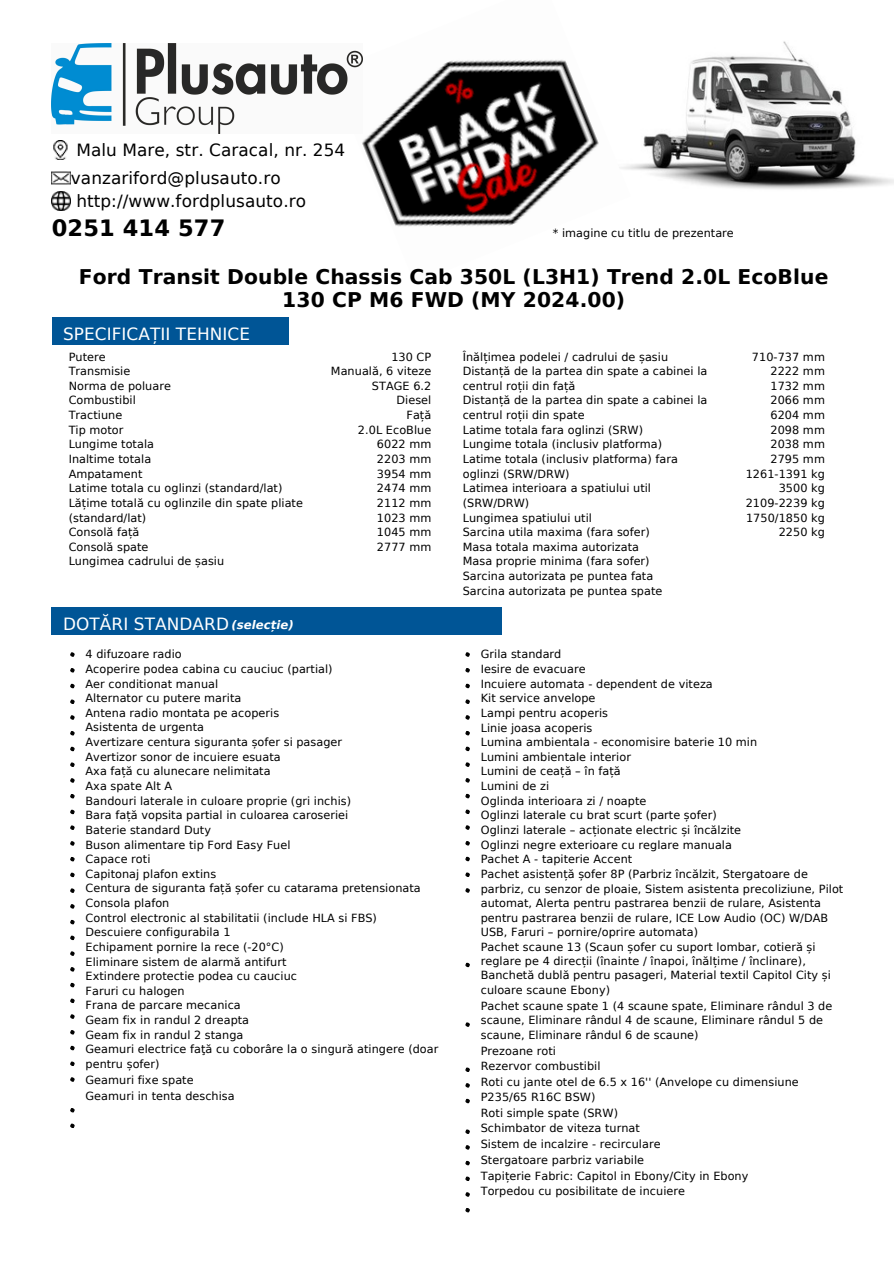
<style>
.page{position:relative;width:894px;height:1264px;background:#fff}
.page>*{position:absolute;margin:0;border:0;box-sizing:border-box;transform-origin:0 0}
.t1{font:700 22.5px "DejaVu Sans";letter-spacing:.005em;color:#000}
.t2{font:700 20.25px/23.7px "DejaVu Sans";letter-spacing:.005em;color:#000;text-align:center}
.t3{font:16.8px/28.2px "DejaVu Sans";letter-spacing:.005em;color:#000}
.t4{font:16.8px "DejaVu Sans";letter-spacing:.005em;color:#fff}
.t5{font:italic 700 11.7px "DejaVu Sans";color:#fff}
.t6{font:11.25px/14.7px "DejaVu Sans";letter-spacing:.005em;color:#000}
</style>
<div class="page">
<div style="left:52px;top:608px;width:450px;height:26px;background:#005596"></div>
<div style="left:52px;top:317px;width:236px;height:27px;background:#005596"></div>
<img style="left:53px;top:141px;width:15px;height:19px">
<img style="left:52px;top:171px;width:19px;height:14px">
<img style="left:52px;top:191px;width:19px;height:19px">
<img style="left:630px;top:41px;width:263px;height:148px">
<svg style="left:70px;top:652px;width:5px;height:5px"></svg>
<svg style="left:70px;top:668px;width:5px;height:5px"></svg>
<svg style="left:70px;top:683px;width:5px;height:6px"></svg>
<svg style="left:70px;top:699px;width:5px;height:5px"></svg>
<svg style="left:70px;top:715px;width:5px;height:5px"></svg>
<svg style="left:70px;top:731px;width:5px;height:5px"></svg>
<svg style="left:70px;top:746px;width:5px;height:5px"></svg>
<svg style="left:70px;top:762px;width:5px;height:5px"></svg>
<svg style="left:70px;top:778px;width:5px;height:5px"></svg>
<svg style="left:70px;top:794px;width:5px;height:5px"></svg>
<svg style="left:70px;top:809px;width:5px;height:5px"></svg>
<svg style="left:70px;top:825px;width:5px;height:5px"></svg>
<svg style="left:70px;top:841px;width:5px;height:5px"></svg>
<svg style="left:70px;top:857px;width:5px;height:5px"></svg>
<svg style="left:70px;top:872px;width:5px;height:5px"></svg>
<svg style="left:70px;top:888px;width:5px;height:5px"></svg>
<svg style="left:70px;top:904px;width:5px;height:5px"></svg>
<svg style="left:70px;top:919px;width:5px;height:5px"></svg>
<svg style="left:70px;top:935px;width:5px;height:5px"></svg>
<svg style="left:70px;top:951px;width:5px;height:5px"></svg>
<svg style="left:70px;top:967px;width:5px;height:5px"></svg>
<svg style="left:70px;top:982px;width:5px;height:5px"></svg>
<svg style="left:70px;top:998px;width:5px;height:5px"></svg>
<svg style="left:70px;top:1014px;width:5px;height:5px"></svg>
<svg style="left:70px;top:1030px;width:5px;height:5px"></svg>
<svg style="left:70px;top:1045px;width:5px;height:5px"></svg>
<svg style="left:70px;top:1061px;width:5px;height:5px"></svg>
<svg style="left:70px;top:1077px;width:5px;height:5px"></svg>
<svg style="left:70px;top:1108px;width:5px;height:4px"></svg>
<svg style="left:70px;top:1123px;width:5px;height:5px"></svg>
<svg style="left:465px;top:652px;width:5px;height:5px"></svg>
<svg style="left:465px;top:668px;width:5px;height:5px"></svg>
<svg style="left:465px;top:683px;width:5px;height:5px"></svg>
<svg style="left:465px;top:699px;width:5px;height:5px"></svg>
<svg style="left:465px;top:715px;width:5px;height:5px"></svg>
<svg style="left:465px;top:731px;width:5px;height:5px"></svg>
<svg style="left:465px;top:746px;width:5px;height:5px"></svg>
<svg style="left:465px;top:762px;width:5px;height:5px"></svg>
<svg style="left:465px;top:778px;width:5px;height:5px"></svg>
<svg style="left:465px;top:793px;width:5px;height:6px"></svg>
<svg style="left:465px;top:809px;width:5px;height:5px"></svg>
<svg style="left:465px;top:825px;width:5px;height:5px"></svg>
<svg style="left:465px;top:841px;width:5px;height:5px"></svg>
<svg style="left:465px;top:856px;width:5px;height:5px"></svg>
<svg style="left:465px;top:872px;width:5px;height:5px"></svg>
<svg style="left:465px;top:888px;width:5px;height:5px"></svg>
<svg style="left:465px;top:962px;width:5px;height:5px"></svg>
<svg style="left:465px;top:1022px;width:5px;height:5px"></svg>
<svg style="left:465px;top:1067px;width:5px;height:5px"></svg>
<svg style="left:465px;top:1083px;width:5px;height:5px"></svg>
<svg style="left:465px;top:1098px;width:5px;height:5px"></svg>
<svg style="left:465px;top:1129px;width:5px;height:5px"></svg>
<svg style="left:465px;top:1145px;width:5px;height:5px"></svg>
<svg style="left:465px;top:1160px;width:5px;height:5px"></svg>
<svg style="left:465px;top:1176px;width:5px;height:5px"></svg>
<svg style="left:465px;top:1192px;width:5px;height:5px"></svg>
<svg style="left:465px;top:1208px;width:5px;height:4px"></svg>
<img style="left:362px;top:55px;width:268px;height:172px">
<img style="left:52px;top:44px;width:310px;height:90px">
<p class="t3" style="left:71px;top:136px;width:276px;text-indent:5px">Malu Mare, str. Caracal, nr. 254 vanzariford@plusauto.ro</p>
<p class="t3" style="left:76px;top:187px;width:231px">http://www.fordplusauto.ro</p>
<h2 class="t1" style="left:52px;top:215px;width:175px">0251 414 577</h2>
<h3 class="t6" style="left:552px;top:226px;width:182px">* imagine cu titlu de prezentare</h3>
<p class="t2" style="left:79px;top:265px;width:750px">Ford Transit Double Chassis Cab 350L (L3H1) Trend 2.0L EcoBlue<br>130 CP M6 FWD (MY 2024.00)</p>
<h1 class="t4" style="left:63px;top:324px;width:188px">SPECIFICAȚII TEHNICE</h1>
<h3 class="t6" style="left:69px;top:349px;width:236px">Putere<br>Transmisie<br>Norma de poluare<br>Combustibil<br>Tractiune<br>Tip motor<br>Lungime totala<br>Inaltime totala<br>Ampatament<br>Latime totala cu oglinzi (standard/lat)<br>Lățime totală cu oglinzile din spate pliate (standard/lat)<br>Consolă față<br>Consolă spate<br>Lungimea cadrului de șasiu</h3>
<p class="t6" style="left:331px;top:349px;width:102px;text-align:right">130 CP<br>Manuală, 6 viteze<br>STAGE 6.2<br>Diesel<br>Față<br>2.0L EcoBlue<br>6022 mm<br>2203 mm<br>3954 mm<br>2474 mm<br>2112 mm<br>1023 mm<br>1045 mm<br>2777 mm</p>
<p class="t4" style="left:63px;top:614px;width:167px">DOTĂRI STANDARD</p>
<p class="t5" style="left:231px;top:618px;width:64px">(selecție)</p>
<p class="t6" style="left:86px;top:647px;width:354px">4 difuzoare radio<br>Acoperire podea cabina cu cauciuc (partial)<br>Aer conditionat manual<br>Alternator cu putere marita<br>Antena radio montata pe acoperis<br>Asistenta de urgenta<br>Avertizare centura siguranta șofer si pasager<br>Avertizor sonor de incuiere esuata<br>Axa față cu alunecare nelimitata<br>Axa spate Alt A<br>Bandouri laterale in culoare proprie (gri inchis)<br>Bara față vopsita partial in culoarea caroseriei<br>Baterie standard Duty<br>Buson alimentare tip Ford Easy Fuel<br>Capace roti<br>Capitonaj plafon extins<br>Centura de siguranta față șofer cu catarama pretensionata<br>Consola plafon<br>Control electronic al stabilitatii (include HLA si FBS)<br>Descuiere configurabila 1<br>Echipament pornire la rece (-20°C)<br>Eliminare sistem de alarmă antifurt<br>Extindere protectie podea cu cauciuc<br>Faruri cu halogen<br>Frana de parcare mecanica<br>Geam fix in randul 2 dreapta<br>Geam fix in randul 2 stanga<br>Geamuri electrice faţă cu coborâre la o singură atingere (doar pentru șofer)</p>
<p class="t6" style="left:86px;top:1072px;width:109px">Geamuri fixe spate</p>
<p class="t6" style="left:86px;top:1088px;width:151px">Geamuri in tenta deschisa</p>
<h5 class="t6" style="left:462px;top:349px;width:246px">Înălțimea podelei / cadrului de șasiu<br>Distanță de la partea din spate a cabinei la centrul roții din față<br>Distanță de la partea din spate a cabinei la centrul roții din spate<br>Latime totala fara oglinzi (SRW)<br>Lungime totala (inclusiv platforma)<br>Latime totala (inclusiv platforma) fara oglinzi (SRW/DRW)<br>Latimea interioara a spatiului util (SRW/DRW)<br>Lungimea spatiului util<br>Sarcina utila maxima (fara sofer)<br>Masa totala maxima autorizata<br>Masa proprie minima (fara sofer)<br>Sarcina autorizata pe puntea fata<br>Sarcina autorizata pe puntea spate</h5>
<p class="t6" style="left:745px;top:349px;width:81px;text-align:right">710-737 mm<br>2222 mm<br>1732 mm<br>2066 mm<br>6204 mm<br>2098 mm<br>2038 mm<br>2795 mm<br>1261-1391 kg<br>3500 kg<br>2109-2239 kg<br>1750/1850 kg<br>2250 kg</p>
<p class="t6" style="left:480px;top:647px;width:364px">Grila standard<br>Iesire de evacuare<br>Incuiere automata - dependent de viteza<br>Kit service anvelope<br>Lampi pentru acoperis<br>Linie joasa acoperis<br>Lumina ambientala - economisire baterie 10 min<br>Lumini ambientale interior<br>Lumini de ceață – în față<br>Lumini de zi<br>Oglinda interioara zi / noapte<br>Oglinzi laterale cu brat scurt (parte șofer)<br>Oglinzi laterale – acționate electric și încălzite<br>Oglinzi negre exterioare cu reglare manuala<br>Pachet A - tapiterie Accent<br>Pachet asistență șofer 8P (Parbriz încălzit, Stergatoare de parbriz, cu senzor de ploaie, Sistem asistenta precoliziune, Pilot automat, Alerta pentru pastrarea benzii de rulare, Asistenta pentru pastrarea benzii de rulare, ICE Low Audio (OC) W/DAB USB, Faruri – pornire/oprire automata)<br>Pachet scaune 13 (Scaun șofer cu suport lombar, cotieră și</p>
<p class="t6" style="left:480px;top:953px;width:326px">reglare pe 4 direcții (înainte / înapoi, înălțime / înclinare),</p>
<p class="t6" style="left:480px;top:967px;width:351px">Banchetă dublă pentru pasageri, Material textil Capitol City și</p>
<p class="t6" style="left:480px;top:982px;width:131px">culoare scaune Ebony)</p>
<p class="t6" style="left:480px;top:998px;width:353px">Pachet scaune spate 1 (4 scaune spate, Eliminare rândul 3 de</p>
<p class="t6" style="left:480px;top:1012px;width:344px">scaune, Eliminare rândul 4 de scaune, Eliminare rândul 5 de</p>
<p class="t6" style="left:480px;top:1027px;width:219px">scaune, Eliminare rândul 6 de scaune)</p>
<p class="t6" style="left:480px;top:1043px;width:77px">Prezoane roti</p>
<p class="t6" style="left:480px;top:1059px;width:121px">Rezervor combustibil</p>
<p class="t6" style="left:480px;top:1074px;width:319px">Roti cu jante otel de 6.5 x 16'' (Anvelope cu dimensiune</p>
<p class="t6" style="left:480px;top:1088px;width:269px;line-height:15.8px">P235/65 R16C BSW)<br>Roti simple spate (SRW)<br>Schimbator de viteza turnat<br>Sistem de incalzire - recirculare<br>Stergatoare parbriz variabile<br>Tapițerie Fabric: Capitol in Ebony/City in Ebony<br>Torpedou cu posibilitate de incuiere</p>
</div>
